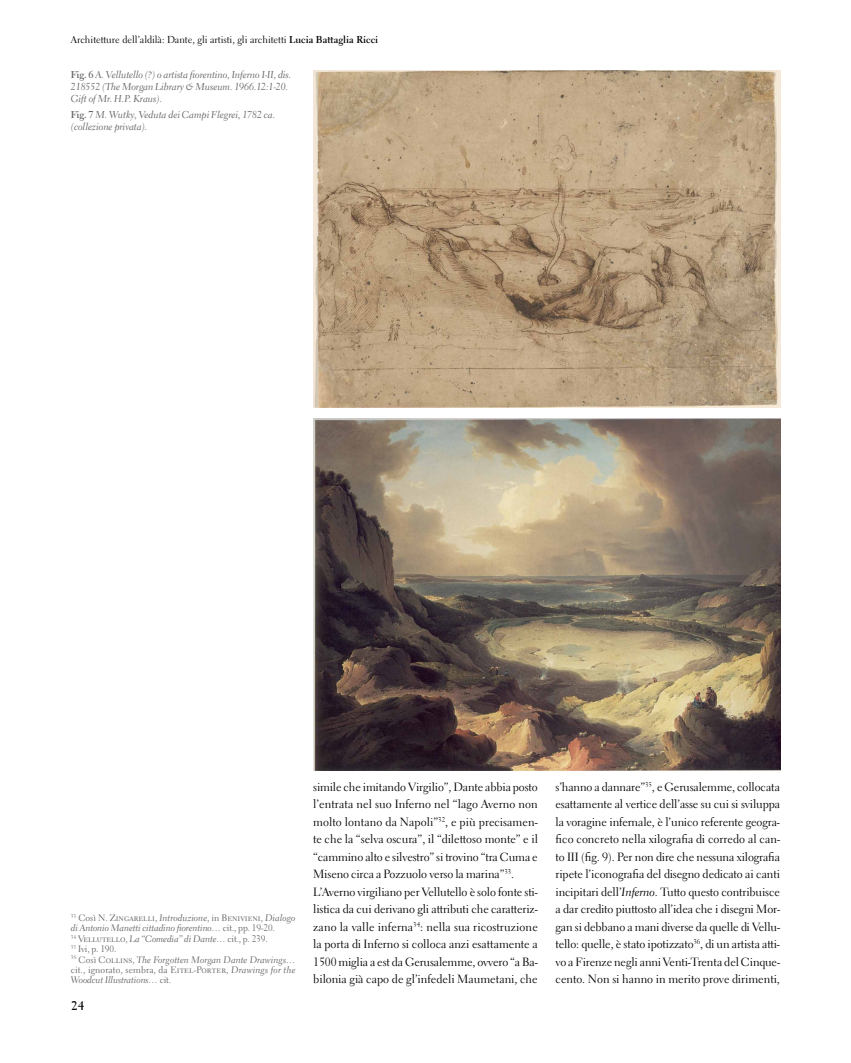
<style>
.page{position:relative;width:851px;height:1063px;background:#fff}
.page>*{position:absolute;margin:0;border:0;box-sizing:border-box;transform-origin:0 0}
.t1{font:700 12.5px "Electra LT Std";color:#000}
.t2{font:11.88px/17.5px "Electra LT Std";letter-spacing:-.01em;color:#000}
.t3{font:10px/12px "Electra LT Std Cursive";letter-spacing:-.01em;color:#636363}
.t4{font:10px "Electra LT Std";color:#000}
.t5{font:9.38px/10.4px "Electra LT Std";color:#636363}
.t6{font:9.38px "Electra LT Std Cursive";letter-spacing:-.01em;color:#636363}
.s1{font-weight:700}
.s2{font-family:"Electra LT Std";font-weight:700}
.s3{font-family:"Electra LT Std Cursive"}
.s4{font-family:"Electra LT Std"}
</style>
<div class="page">
<img style="left:313px;top:419px;width:467px;height:352px">
<img style="left:313px;top:71px;width:467px;height:336px">
<p class="t4" style="left:71px;top:33px;width:309px">Architetture dell’aldilà: Dante, gli artisti, gli architetti <span class="s1">Lucia Battaglia Ricci</span></p>
<p class="t3" style="left:71px;top:69px;width:222px"><span class="s2">Fig. 6</span> A. Vellutello (?) o artista fiorentino, Inferno I-II, dis.<br>218552 (The Morgan Library &amp; Museum. 1966.12:1-20.<br>Gift of Mr. H.P. Kraus).</p>
<p class="t3" style="left:71px;top:108px;width:206px"><span class="s2">Fig. 7</span> M. Wutky, Veduta dei Campi Flegrei, 1782 ca. (collezione privata).</p>
<p class="t5" style="left:71px;top:913px;width:226px"><sup>33</sup> Così N. Zingarelli, <span class="s3">Introduzione</span>, in Benivieni, <span class="s3">Dialogo</span></p>
<p class="t6" style="left:71px;top:922px;width:205px">di Antonio Manetti cittadino fiorentino… <span class="s4">cit., pp. 19-20.</span></p>
<p class="t5" style="left:71px;top:933px;width:198px"><sup>34</sup> Vellutello, <span class="s3">La “Comedia” di Dante…</span> cit., p. 239.<br><sup>35</sup> Ivi, p. 190.</p>
<p class="t6" style="left:71px;top:954px;width:226px"><sup>36</sup> <span class="s4">Così Collins,</span> The Forgotten Morgan Dante Drawings…</p>
<p class="t5" style="left:71px;top:965px;width:226px">cit., ignorato, sembra, da Eitel-Porter, <span class="s3">Drawings for the</span></p>
<p class="t6" style="left:71px;top:974px;width:102px">Woodcut Illustrations… <span class="s4">cit.</span></p>
<p class="t1" style="left:71px;top:998px;width:14px">24</p>
<p class="t2" style="left:313px;top:778px;width:226px">simile che imitando Virgilio”, Dante abbia posto l’entrata nel suo Inferno nel “lago Averno non molto lontano da Napoli”<sup>32</sup>, e più precisamen&shy;te che la “selva oscura”, il “dilettoso monte” e il “cammino alto e silvestro” si trovino “tra Cuma e Miseno circa a Pozzuolo verso la marina”<sup>33</sup>.<br>L’Averno virgiliano per Vellutello è solo fonte sti&shy;listica da cui derivano gli attributi che caratteriz&shy;zano la valle inferna<sup>34</sup>: nella sua ricostruzione la porta di Inferno si colloca anzi esattamente a 1500 miglia a est da Gerusalemme, ovvero “a Ba&shy;bilonia già capo de gl’infedeli Maumetani, che</p>
<p class="t2" style="left:555px;top:778px;width:226px;text-align:justify">s’hanno a dannare”<sup>35</sup>, e Gerusalemme, collocata esattamente al vertice dell’asse su cui si sviluppa la voragine infernale, è l’unico referente geogra&shy;fico concreto nella xilografia di corredo al can&shy;to III (fig. 9). Per non dire che nessuna xilografia ripete l’iconografia del disegno dedicato ai canti incipitari dell’<span class="s3">Inferno</span>. Tutto questo contribuisce a dar credito piuttosto all’idea che i disegni Mor&shy;gan si debbano a mani diverse da quelle di Vellu&shy;tello: quelle, è stato ipotizzato<sup>36</sup>, di un artista atti&shy;vo a Firenze negli anni Venti-Trenta del Cinque&shy;cento. Non si hanno in merito prove dirimenti,</p>
</div>
